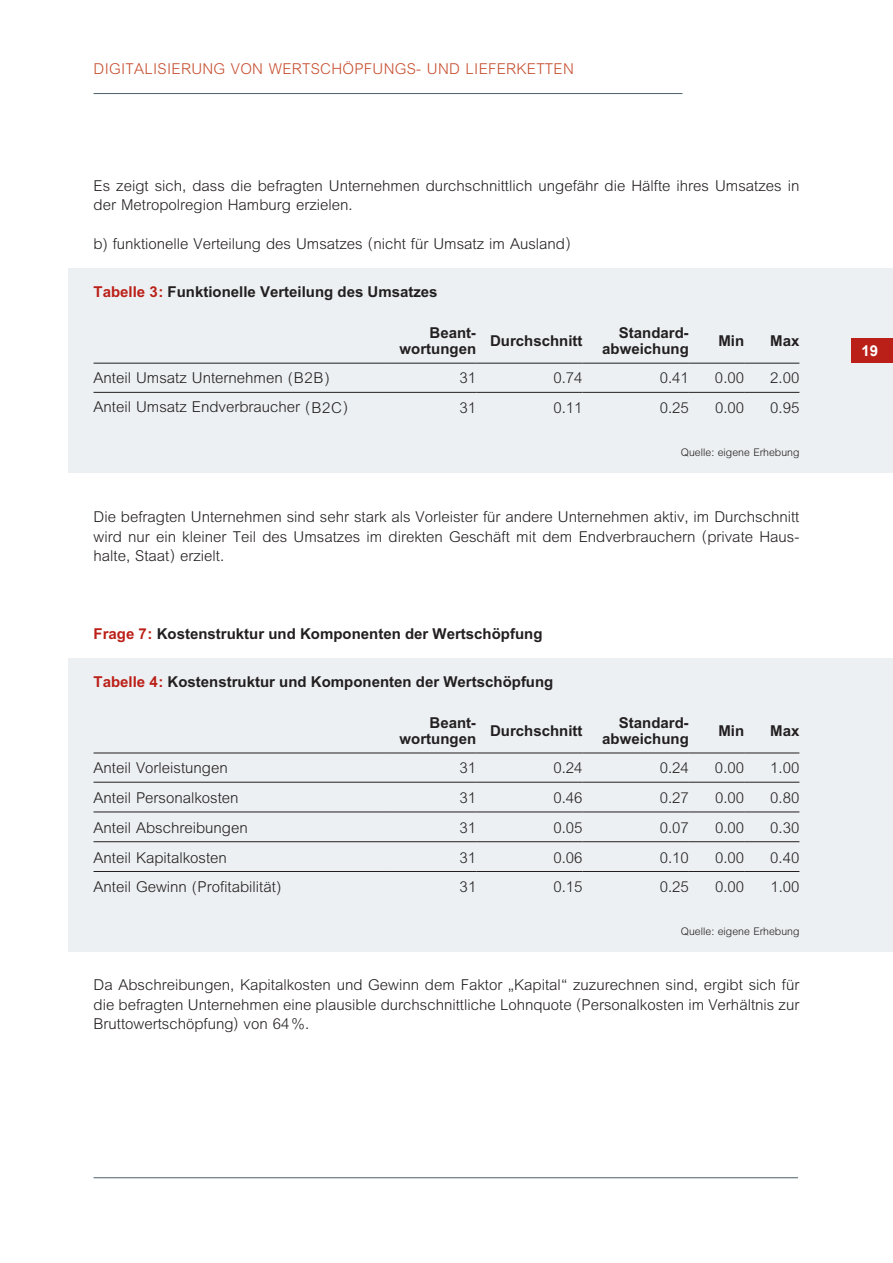
<style>
.page{position:relative;width:893px;height:1263px;background:#fff}
.page>*{position:absolute;margin:0;border:0;box-sizing:border-box;transform-origin:0 0}
.t1{font:300 15px/19.5px "M Arial";color:#231f20;text-align:justify}
.t2{font:700 15px/16.5px "M Arial";color:#231f20;text-align:right}
.t3{font:300 15px "M Arial";letter-spacing:.02em;color:#c75133}
.t4{font:700 15px "Arial";color:#fff}
.t5{font:300 10.5px "M Arial";color:#231f20}
.s1{color:#bb2018}
</style>
<div class="page">
<hr style="left:94px;top:1177px;width:704px;height:1px;background:#4c606a">
<hr style="left:94px;top:93px;width:588px;height:1px;background:#4c606a">
<div style="left:68px;top:658px;width:825px;height:294px;background:#ecf0f2"></div>
<hr style="left:94px;top:753px;width:293px;height:1px;background:#231f20">
<hr style="left:387px;top:753px;width:89px;height:1px;background:#231f20">
<hr style="left:476px;top:753px;width:107px;height:1px;background:#231f20">
<hr style="left:583px;top:753px;width:106px;height:1px;background:#231f20">
<hr style="left:689px;top:753px;width:55px;height:1px;background:#231f20">
<hr style="left:744px;top:753px;width:55px;height:1px;background:#231f20">
<hr style="left:94px;top:782px;width:293px;height:1px;background:#231f20">
<hr style="left:387px;top:782px;width:89px;height:1px;background:#231f20">
<hr style="left:476px;top:782px;width:107px;height:1px;background:#231f20">
<hr style="left:583px;top:782px;width:106px;height:1px;background:#231f20">
<hr style="left:689px;top:782px;width:55px;height:1px;background:#231f20">
<hr style="left:744px;top:782px;width:55px;height:1px;background:#231f20">
<hr style="left:94px;top:812px;width:293px;height:1px;background:#231f20">
<hr style="left:387px;top:812px;width:89px;height:1px;background:#231f20">
<hr style="left:476px;top:812px;width:107px;height:1px;background:#231f20">
<hr style="left:583px;top:812px;width:106px;height:1px;background:#231f20">
<hr style="left:689px;top:812px;width:55px;height:1px;background:#231f20">
<hr style="left:744px;top:812px;width:55px;height:1px;background:#231f20">
<hr style="left:94px;top:841px;width:293px;height:1px;background:#231f20">
<hr style="left:387px;top:841px;width:89px;height:1px;background:#231f20">
<hr style="left:476px;top:841px;width:107px;height:1px;background:#231f20">
<hr style="left:583px;top:841px;width:106px;height:1px;background:#231f20">
<hr style="left:689px;top:841px;width:55px;height:1px;background:#231f20">
<hr style="left:744px;top:841px;width:55px;height:1px;background:#231f20">
<hr style="left:94px;top:871px;width:293px;height:1px;background:#231f20">
<hr style="left:387px;top:871px;width:89px;height:1px;background:#231f20">
<hr style="left:476px;top:871px;width:107px;height:1px;background:#231f20">
<hr style="left:583px;top:871px;width:106px;height:1px;background:#231f20">
<hr style="left:689px;top:871px;width:55px;height:1px;background:#231f20">
<hr style="left:744px;top:871px;width:55px;height:1px;background:#231f20">
<div style="left:68px;top:269px;width:825px;height:204px;background:#ecf0f2"></div>
<hr style="left:94px;top:363px;width:293px;height:1px;background:#231f20">
<hr style="left:387px;top:363px;width:89px;height:1px;background:#231f20">
<hr style="left:476px;top:363px;width:107px;height:1px;background:#231f20">
<hr style="left:583px;top:363px;width:106px;height:1px;background:#231f20">
<hr style="left:689px;top:363px;width:55px;height:1px;background:#231f20">
<hr style="left:744px;top:363px;width:55px;height:1px;background:#231f20">
<hr style="left:94px;top:392px;width:293px;height:1px;background:#231f20">
<hr style="left:387px;top:392px;width:89px;height:1px;background:#231f20">
<hr style="left:476px;top:392px;width:107px;height:1px;background:#231f20">
<hr style="left:583px;top:392px;width:106px;height:1px;background:#231f20">
<hr style="left:689px;top:392px;width:55px;height:1px;background:#231f20">
<hr style="left:744px;top:392px;width:55px;height:1px;background:#231f20">
<div style="left:852px;top:339px;width:41px;height:24px;background:#bb2018"></div>
<p class="t3" style="left:94px;top:60px;width:482px">DIGITALISIERUNG VON WERTSCHÖPFUNGS- UND LIEFERKETTEN</p>
<p class="t1" style="left:94px;top:175px;width:707px">Es zeigt sich, dass die befragten Unternehmen durchschnittlich ungefähr die Hälfte ihres Umsatzes in der Metropolregion Hamburg erzielen.</p>
<p class="t1" style="left:94px;top:234px;width:479px">b) funktionelle Verteilung des Umsatzes (nicht für Umsatz im Ausland)</p>
<p class="t2" style="left:94px;top:284px;width:346px"><span class="s1">Tabelle 3:</span> Funktionelle Verteilung des Umsatzes</p>
<p class="t2" style="left:400px;top:324px;width:78px">Beant&shy;wortungen</p>
<p class="t2" style="left:490px;top:332px;width:94px">Durchschnitt</p>
<p class="t2" style="left:602px;top:324px;width:88px">Standard&shy;abweichung</p>
<p class="t2" style="left:718px;top:332px;width:27px">Min</p>
<p class="t2" style="left:770px;top:332px;width:31px">Max</p>
<p class="t1" style="left:94px;top:368px;width:238px">Anteil Umsatz Unternehmen (B2B)</p>
<p class="t1" style="left:460px;top:368px;width:18px">31</p>
<p class="t1" style="left:553px;top:368px;width:31px">0.74</p>
<p class="t1" style="left:660px;top:368px;width:31px">0.41</p>
<p class="t1" style="left:715px;top:368px;width:31px">0.00</p>
<p class="t1" style="left:770px;top:368px;width:31px">2.00</p>
<p class="t1" style="left:94px;top:397px;width:256px">Anteil Umsatz Endverbraucher (B2C)</p>
<p class="t1" style="left:460px;top:398px;width:18px">31</p>
<p class="t1" style="left:553px;top:398px;width:31px">0.11</p>
<p class="t1" style="left:660px;top:398px;width:31px">0.25</p>
<p class="t1" style="left:715px;top:398px;width:31px">0.00</p>
<p class="t1" style="left:770px;top:398px;width:31px">0.95</p>
<p class="t5" style="left:681px;top:446px;width:120px">Quelle: eigene Erhebung</p>
<p class="t1" style="left:94px;top:507px;width:707px">Die befragten Unternehmen sind sehr stark als Vorleister für andere Unternehmen aktiv, im Durchschnitt wird nur ein kleiner Teil des Umsatzes im direkten Geschäft mit dem Endverbrauchern (private Haus&shy;halte, Staat) erzielt.</p>
<p class="t2" style="left:94px;top:625px;width:450px"><span class="s1">Frage 7:</span> Kostenstruktur und Komponenten der Wertschöpfung</p>
<p class="t2" style="left:94px;top:673px;width:461px"><span class="s1">Tabelle 4:</span> Kostenstruktur und Komponenten der Wertschöpfung</p>
<p class="t2" style="left:400px;top:714px;width:78px">Beant&shy;wortungen</p>
<p class="t2" style="left:490px;top:722px;width:94px">Durchschnitt</p>
<p class="t2" style="left:602px;top:714px;width:88px">Standard&shy;abweichung</p>
<p class="t2" style="left:718px;top:722px;width:27px">Min</p>
<p class="t2" style="left:770px;top:722px;width:31px">Max</p>
<p class="t1" style="left:94px;top:758px;width:136px">Anteil Vorleistungen</p>
<p class="t1" style="left:460px;top:758px;width:18px">31</p>
<p class="t1" style="left:553px;top:758px;width:31px">0.24</p>
<p class="t1" style="left:660px;top:758px;width:31px">0.24</p>
<p class="t1" style="left:715px;top:758px;width:31px">0.00</p>
<p class="t1" style="left:770px;top:758px;width:31px">1.00</p>
<p class="t1" style="left:94px;top:788px;width:147px">Anteil Personalkosten</p>
<p class="t1" style="left:460px;top:788px;width:18px">31</p>
<p class="t1" style="left:553px;top:788px;width:31px">0.46</p>
<p class="t1" style="left:660px;top:788px;width:31px">0.27</p>
<p class="t1" style="left:715px;top:788px;width:31px">0.00</p>
<p class="t1" style="left:770px;top:788px;width:31px">0.80</p>
<p class="t1" style="left:94px;top:818px;width:156px">Anteil Abschreibungen</p>
<p class="t1" style="left:460px;top:818px;width:18px">31</p>
<p class="t1" style="left:553px;top:818px;width:31px">0.05</p>
<p class="t1" style="left:660px;top:818px;width:31px">0.07</p>
<p class="t1" style="left:715px;top:818px;width:31px">0.00</p>
<p class="t1" style="left:770px;top:818px;width:31px">0.30</p>
<p class="t1" style="left:94px;top:847px;width:135px">Anteil Kapitalkosten</p>
<p class="t1" style="left:460px;top:847px;width:18px">31</p>
<p class="t1" style="left:553px;top:847px;width:31px">0.06</p>
<p class="t1" style="left:660px;top:847px;width:31px">0.10</p>
<p class="t1" style="left:715px;top:847px;width:31px">0.00</p>
<p class="t1" style="left:770px;top:847px;width:31px">0.40</p>
<p class="t1" style="left:94px;top:877px;width:189px">Anteil Gewinn (Profitabilität)</p>
<p class="t1" style="left:460px;top:877px;width:18px">31</p>
<p class="t1" style="left:553px;top:877px;width:31px">0.15</p>
<p class="t1" style="left:660px;top:877px;width:31px">0.25</p>
<p class="t1" style="left:715px;top:877px;width:31px">0.00</p>
<p class="t1" style="left:770px;top:877px;width:31px">1.00</p>
<p class="t5" style="left:681px;top:925px;width:120px">Quelle: eigene Erhebung</p>
<p class="t1" style="left:94px;top:975px;width:707px">Da Abschreibungen, Kapitalkosten und Gewinn dem Faktor „Kapital“ zuzurechnen sind, ergibt sich für die befragten Unternehmen eine plausible durchschnittliche Lohnquote (Personalkosten im Verhältnis zur Bruttowertschöpfung) von 64%.</p>
<p class="t4" style="left:861px;top:341px;width:18px">19</p>
</div>
